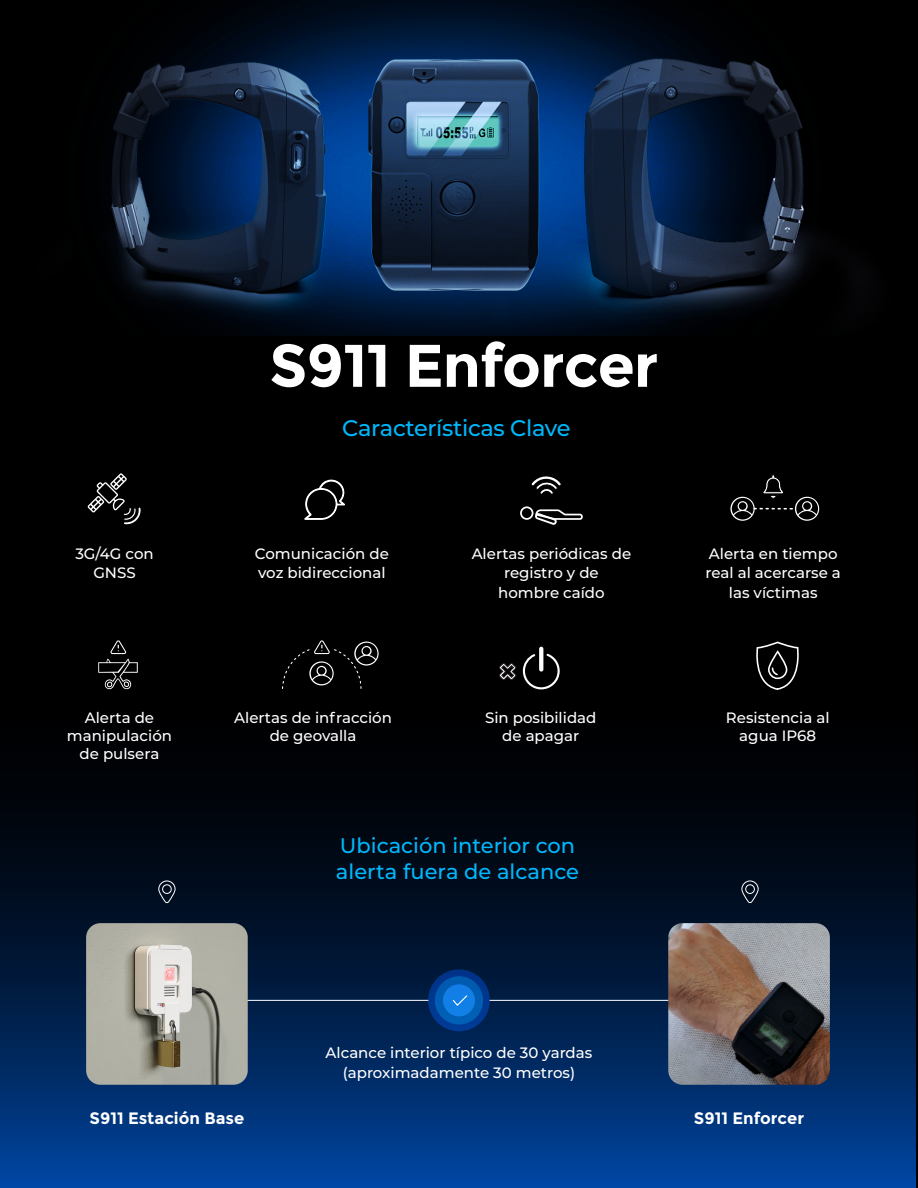
<style>
.page{position:relative;width:918px;height:1188px;background:#fff}
.page>*{position:absolute;margin:0;border:0;box-sizing:border-box;transform-origin:0 0}
.t1{font:700 60px "Montserrat";letter-spacing:-.015em;color:#fff}
.t2{font:500 22.5px "Montserrat";letter-spacing:-.015em;color:#00b8fc}
.t3{font:500 21px/25.5px "Montserrat";color:#00b8fc}
.t4{font:700 16.5px "Montserrat";color:#fff}
.t5{font:500 15px/19.5px "Montserrat";color:#fff;text-align:center}
</style>
<div class="page">
<div style="left:0;top:335px;width:918px;height:853px;background:#000"></div>
<svg style="left:0;top:799px;width:916px;height:389px;background:#001f49"></svg>
<img style="left:0;top:0;width:918px;height:335px">
<svg style="left:304px;top:479px;width:41px;height:41px"></svg>
<svg style="left:88px;top:473px;width:53px;height:52px"></svg>
<svg style="left:531px;top:476px;width:30px;height:19px"></svg>
<svg style="left:499px;top:663px;width:17px;height:17px"></svg>
<svg style="left:539px;top:649px;width:4px;height:3px"></svg>
<svg style="left:522px;top:652px;width:38px;height:38px"></svg>
<svg style="left:282px;top:640px;width:97px;height:49px"></svg>
<div style="left:520px;top:506px;width:13px;height:14px;border:2px solid #fff;border-radius:50%"></div>
<svg style="left:535px;top:509px;width:48px;height:16px"></svg>
<svg style="left:730px;top:474px;width:89px;height:47px"></svg>
<svg style="left:756px;top:642px;width:43px;height:48px"></svg>
<div style="left:768px;top:651px;width:19px;height:28px;border:2px solid #fff;border-radius:9px"></div>
<svg style="left:98px;top:640px;width:40px;height:50px"></svg>
<svg style="left:158px;top:880px;width:18px;height:24px"></svg>
<div style="left:162px;top:884px;width:10px;height:10px;border:1px solid #fff;border-radius:50%"></div>
<svg style="left:741px;top:880px;width:18px;height:24px"></svg>
<div style="left:745px;top:884px;width:10px;height:10px;border:1px solid #fff;border-radius:50%"></div>
<hr style="left:490px;top:1000px;width:179px;height:1px;background:#fff">
<svg style="left:428px;top:969px;width:62px;height:62px;background:#00489d"></svg>
<div style="left:443px;top:984px;width:32px;height:32px;background:#127fe7;border-radius:50%"></div>
<svg style="left:452px;top:995px;width:16px;height:11px"></svg>
<hr style="left:219px;top:1000px;width:209px;height:1px;background:#fff">
<img style="left:86px;top:923px;width:162px;height:162px">
<img style="left:668px;top:923px;width:162px;height:162px">
<h1 class="t1" style="left:269px;top:330px;width:391px">S911 Enforcer</h1>
<h2 class="t2" style="left:342px;top:412px;width:230px">Características Clave</h2>
<p class="t5" style="left:75px;top:543px;width:80px">3G/4G con<br>GNSS</p>
<p class="t5" style="left:255px;top:543px;width:135px;text-align:left">Comunicación de voz bidireccional</p>
<p class="t5" style="left:67px;top:709px;width:107px;line-height:18px">Alerta de manipulación de pulsera</p>
<p class="t5" style="left:234px;top:708px;width:159px;line-height:18px">Alertas de infracción de geovalla</p>
<p class="t5" style="left:472px;top:543px;width:161px">Alertas periódicas de registro y de hombre caído</p>
<p class="t5" style="left:485px;top:708px;width:113px;line-height:18px">Sin posibilidad de apagar</p>
<h3 class="t3" style="left:336px;top:832px;width:245px">Ubicación interior con alerta fuera de alcance</h3>
<p class="t5" style="left:706px;top:543px;width:137px">Alerta en tiempo real al acercarse a las víctimas</p>
<p class="t5" style="left:726px;top:708px;width:105px;line-height:18px">Resistencia al agua IP68</p>
<p class="t4" style="left:90px;top:1108px;width:156px">S911 Estación Base</p>
<p class="t5" style="left:326px;top:1043px;width:268px">Alcance interior típico de 30 yardas (aproximadamente 30 metros)</p>
<p class="t4" style="left:694px;top:1108px;width:112px">S911 Enforcer</p>
</div>
